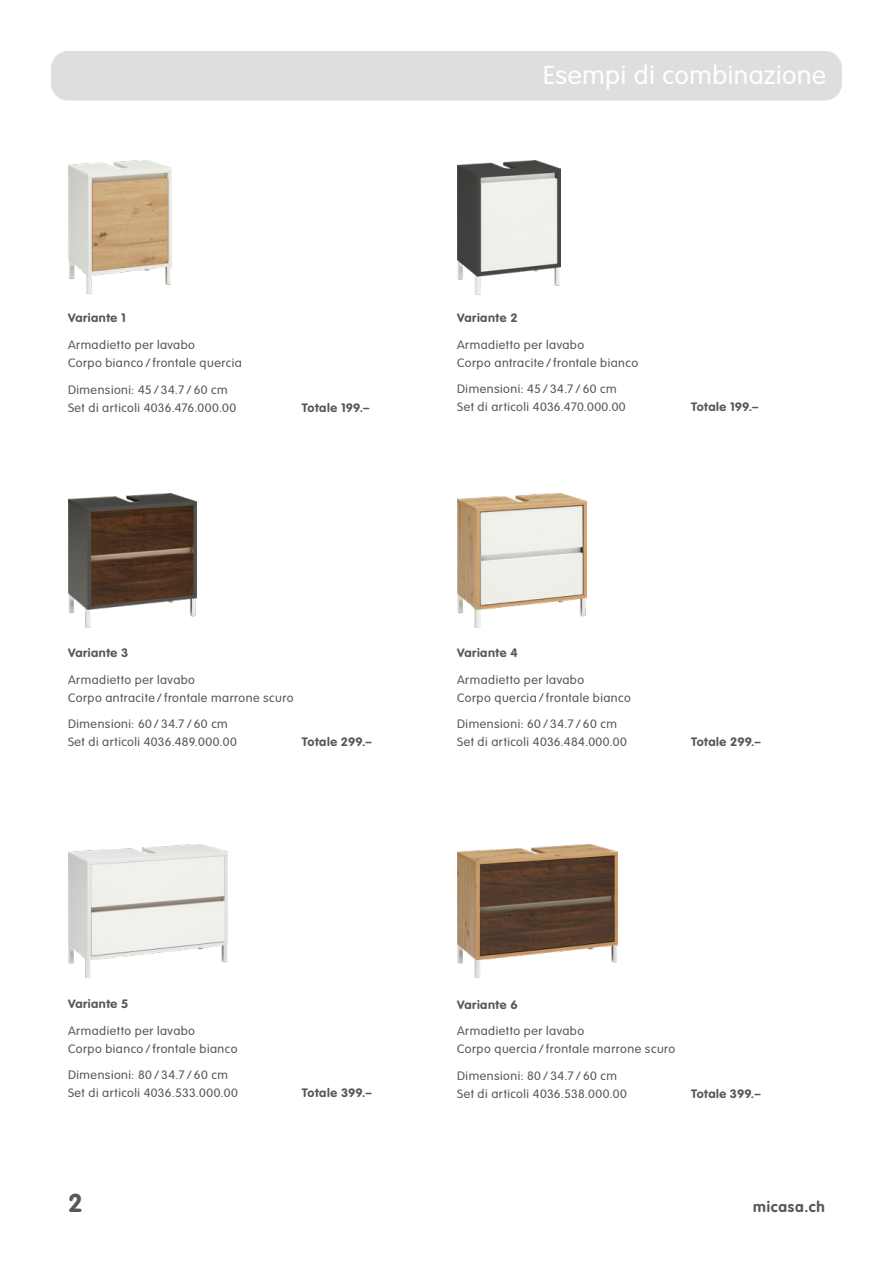
<style>
.page{position:relative;width:893px;height:1263px;background:#fff}
.page>*{position:absolute;margin:0;border:0;box-sizing:border-box;transform-origin:0 0}
.t1{font:300 25.5px "VAG Rounded";letter-spacing:.02em;color:#fff;scale:1.05 1}
.t2{font:700 25.5px "VAG Rounded";color:#575756}
.t3{font:700 15px "VAG Rounded";letter-spacing:.055em;color:#575756}
.t4{font:300 12px/18px "VAG Rounded";letter-spacing:.04em;color:#575756;scale:1.05 1}
.t5{font:700 12px "VAG Rounded";letter-spacing:.04em;color:#575756;scale:1.05 1}
</style>
<div class="page">
<div style="left:51px;top:51px;width:791px;height:50px;background:#dedede;border-radius:17px"></div>
<img style="left:68px;top:844px;width:160px;height:134px">
<img style="left:68px;top:494px;width:129px;height:133px">
<img style="left:457px;top:161px;width:104px;height:133px">
<img style="left:457px;top:844px;width:160px;height:134px">
<img style="left:68px;top:161px;width:103px;height:133px">
<img style="left:457px;top:494px;width:129px;height:133px">
<h1 class="t1" style="left:543px;top:60px;width:271px">Esempi di combinazione</h1>
<p class="t5" style="left:68px;top:311px;width:57px">Variante 1</p>
<p class="t4" style="left:68px;top:336px;width:167px">Armadietto per lavabo<br>Corpo bianco / frontale quercia</p>
<p class="t4" style="left:68px;top:380px;width:162px">Dimensioni: 45 / 34.7 / 60 cm<br>Set di articoli 4036.476.000.00</p>
<p class="t5" style="left:302px;top:400px;width:66px">Totale 199.–</p>
<p class="t5" style="left:457px;top:311px;width:59px">Variante 2</p>
<p class="t4" style="left:457px;top:335px;width:174px">Armadietto per lavabo<br>Corpo antracite / frontale bianco</p>
<p class="t4" style="left:457px;top:380px;width:162px">Dimensioni: 45 / 34.7 / 60 cm<br>Set di articoli 4036.470.000.00</p>
<p class="t5" style="left:691px;top:400px;width:66px">Totale 199.–</p>
<p class="t5" style="left:68px;top:646px;width:59px">Variante 3</p>
<p class="t4" style="left:68px;top:670px;width:216px">Armadietto per lavabo<br>Corpo antracite / frontale marrone scuro</p>
<p class="t4" style="left:68px;top:715px;width:162px">Dimensioni: 60 / 34.7 / 60 cm<br>Set di articoli 4036.489.000.00</p>
<p class="t5" style="left:302px;top:735px;width:68px">Totale 299.–</p>
<p class="t5" style="left:457px;top:646px;width:59px">Variante 4</p>
<p class="t4" style="left:457px;top:670px;width:167px">Armadietto per lavabo<br>Corpo quercia / frontale bianco</p>
<p class="t4" style="left:457px;top:715px;width:163px">Dimensioni: 60 / 34.7 / 60 cm<br>Set di articoli 4036.484.000.00</p>
<p class="t5" style="left:691px;top:735px;width:68px">Totale 299.–</p>
<p class="t5" style="left:68px;top:997px;width:59px">Variante 5</p>
<p class="t4" style="left:68px;top:1021px;width:163px">Armadietto per lavabo<br>Corpo bianco / frontale bianco</p>
<p class="t4" style="left:68px;top:1066px;width:163px">Dimensioni: 80 / 34.7 / 60 cm<br>Set di articoli 4036.533.000.00</p>
<p class="t5" style="left:302px;top:1086px;width:68px">Totale 399.–</p>
<p class="t5" style="left:457px;top:997px;width:59px">Variante 6</p>
<p class="t4" style="left:457px;top:1022px;width:209px">Armadietto per lavabo<br>Corpo quercia / frontale marrone scuro</p>
<p class="t4" style="left:457px;top:1066px;width:163px">Dimensioni: 80 / 34.7 / 60 cm<br>Set di articoli 4036.538.000.00</p>
<p class="t5" style="left:691px;top:1086px;width:68px">Totale 399.–</p>
<h1 class="t2" style="left:68px;top:1188px;width:16px">2</h1>
<p class="t3" style="left:753px;top:1198px;width:73px">micasa.ch</p>
</div>
